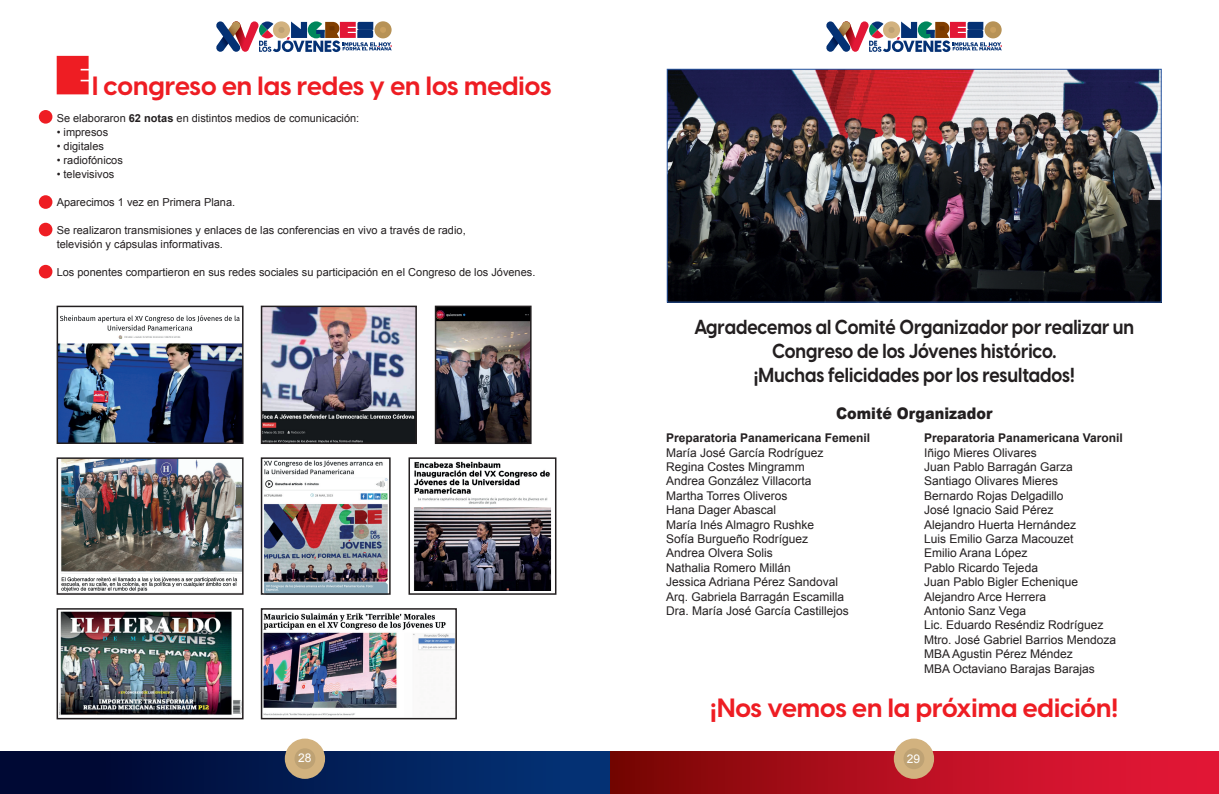
<style>
.page{position:relative;width:1219px;height:794px;background:#fff}
.page>*{position:absolute;margin:0;border:0;box-sizing:border-box;transform-origin:0 0}
.t1{font:55px "Lot";color:#ee1d23}
.t2{font:700 26px "Visby CF";color:#ee1d23}
.t3{font:700 20px/24px "Visby CF";color:#231f20;text-align:center;scale:.9 1}
.t4{font:900 16px "Arial";color:#231f20;scale:.9 1}
.t5{font:12px/14.4px "Arial";color:#231f20}
.t6{font:700 12px "Arial";color:#231f20}
.t7{font:12px "Arial";color:#fff}
.t8{font:11px/14px "Arial";color:#231f20}
.s1{font-weight:700}
</style>
<div class="page">
<div style="left:610px;top:751px;width:609px;height:43px;background:linear-gradient(to right,#7c0605,#ef193c)"></div>
<div style="left:0;top:751px;width:610px;height:43px;background:linear-gradient(to right,#00032b,#043479)"></div>
<svg style="left:826px;top:21px;width:176px;height:31px"></svg>
<svg style="left:216px;top:21px;width:176px;height:31px"></svg>
<svg style="left:894px;top:738px;width:40px;height:41px;background:#d0a581"></svg>
<svg style="left:285px;top:738px;width:40px;height:41px;background:#bba686"></svg>
<img style="left:669px;top:71px;width:491px;height:230px">
<div style="left:667px;top:69px;width:495px;height:234px;border:1px solid #2654a1"></div>
<div style="left:39px;top:110px;width:13px;height:14px;background:#ee1d23;border-radius:50%"></div>
<div style="left:39px;top:195px;width:13px;height:14px;background:#ee1d23;border-radius:50%"></div>
<div style="left:39px;top:223px;width:13px;height:13px;background:#ee1d23;border-radius:50%"></div>
<div style="left:39px;top:265px;width:13px;height:13px;background:#ee1d23;border-radius:50%"></div>
<img style="left:60px;top:315px;width:181px;height:126px">
<div style="left:57px;top:306px;width:187px;height:138px;border:2px solid #231f20"></div>
<img style="left:61px;top:460px;width:180px;height:132px">
<div style="left:57px;top:457px;width:187px;height:138px;border:2px solid #231f20"></div>
<img style="left:60px;top:611px;width:181px;height:104px">
<div style="left:57px;top:608px;width:187px;height:111px;border:2px solid #231f20"></div>
<img style="left:264px;top:613px;width:190px;height:103px">
<div style="left:261px;top:608px;width:196px;height:111px;border:2px solid #231f20"></div>
<img style="left:414px;top:462px;width:137px;height:128px">
<div style="left:408px;top:457px;width:148px;height:138px;border:2px solid #231f20"></div>
<img style="left:438px;top:309px;width:91px;height:132px">
<div style="left:435px;top:306px;width:97px;height:138px;border:2px solid #231f20"></div>
<img style="left:264px;top:309px;width:150px;height:132px">
<div style="left:261px;top:306px;width:156px;height:138px;border:2px solid #231f20"></div>
<img style="left:264px;top:460px;width:124px;height:132px">
<div style="left:261px;top:457px;width:130px;height:138px;border:2px solid #231f20"></div>
<h1 class="t1" style="left:55px;top:53px;width:37px">E</h1>
<p class="t8" style="left:57px;top:111px;width:304px">Se elaboraron <span class="s1">62 notas</span> en distintos medios de comunicación:</p>
<p class="t8" style="left:57px;top:125px;width:53px">• impresos</p>
<p class="t8" style="left:57px;top:139px;width:49px">• digitales</p>
<p class="t8" style="left:57px;top:153px;width:68px">• radiofónicos</p>
<p class="t8" style="left:57px;top:167px;width:59px">• televisivos</p>
<p class="t8" style="left:57px;top:195px;width:180px">Aparecimos 1 vez en Primera Plana.</p>
<p class="t8" style="left:57px;top:223px;width:411px">Se realizaron transmisiones y enlaces de las conferencias en vivo a través de radio, televisión y cápsulas informativas.</p>
<p class="t8" style="left:57px;top:265px;width:480px">Los ponentes compartieron en sus redes sociales su participación en el Congreso de los Jóvenes.</p>
<h2 class="t2" style="left:92px;top:69px;width:461px">l congreso en las redes y en los medios</h2>
<h3 class="t3" style="left:694px;top:315px;width:490px">Agradecemos al Comité Organizador por realizar un<br>Congreso de los Jóvenes histórico.<br>¡Muchas felicidades por los resultados!</h3>
<h3 class="t4" style="left:836px;top:401px;width:175px">Comité Organizador</h3>
<p class="t6" style="left:666px;top:430px;width:206px">Preparatoria Panamericana Femenil</p>
<p class="t5" style="left:666px;top:445px;width:184px">María José García Rodríguez<br>Regina Costes Mingramm<br>Andrea González Villacorta<br>Martha Torres Oliveros<br>Hana Dager Abascal<br>María Inés Almagro Rushke<br>Sofía Burgueño Rodríguez<br>Andrea Olvera Solis<br>Nathalia Romero Millán<br>Jessica Adriana Pérez Sandoval<br>Arq. Gabriela Barragán Escamilla<br>Dra. María José García Castillejos</p>
<p class="t6" style="left:924px;top:430px;width:200px">Preparatoria Panamericana Varonil</p>
<p class="t5" style="left:924px;top:445px;width:194px">Iñigo Mieres Olivares<br>Juan Pablo Barragán Garza<br>Santiago Olivares Mieres<br>Bernardo Rojas Delgadillo<br>José Ignacio Said Pérez<br>Alejandro Huerta Hernández<br>Luis Emilio Garza Macouzet<br>Emilio Arana López<br>Pablo Ricardo Tejeda<br>Juan Pablo Bigler Echenique<br>Alejandro Arce Herrera<br>Antonio Sanz Vega<br>Lic. Eduardo Reséndiz Rodríguez<br>Mtro. José Gabriel Barrios Mendoza<br>MBA Agustin Pérez Méndez<br>MBA Octaviano Barajas Barajas</p>
<h2 class="t2" style="left:710px;top:691px;width:409px">¡Nos vemos en la próxima edición!</h2>
<p class="t7" style="left:298px;top:750px;width:15px">28</p>
<p class="t7" style="left:907px;top:751px;width:15px">29</p>
</div>
